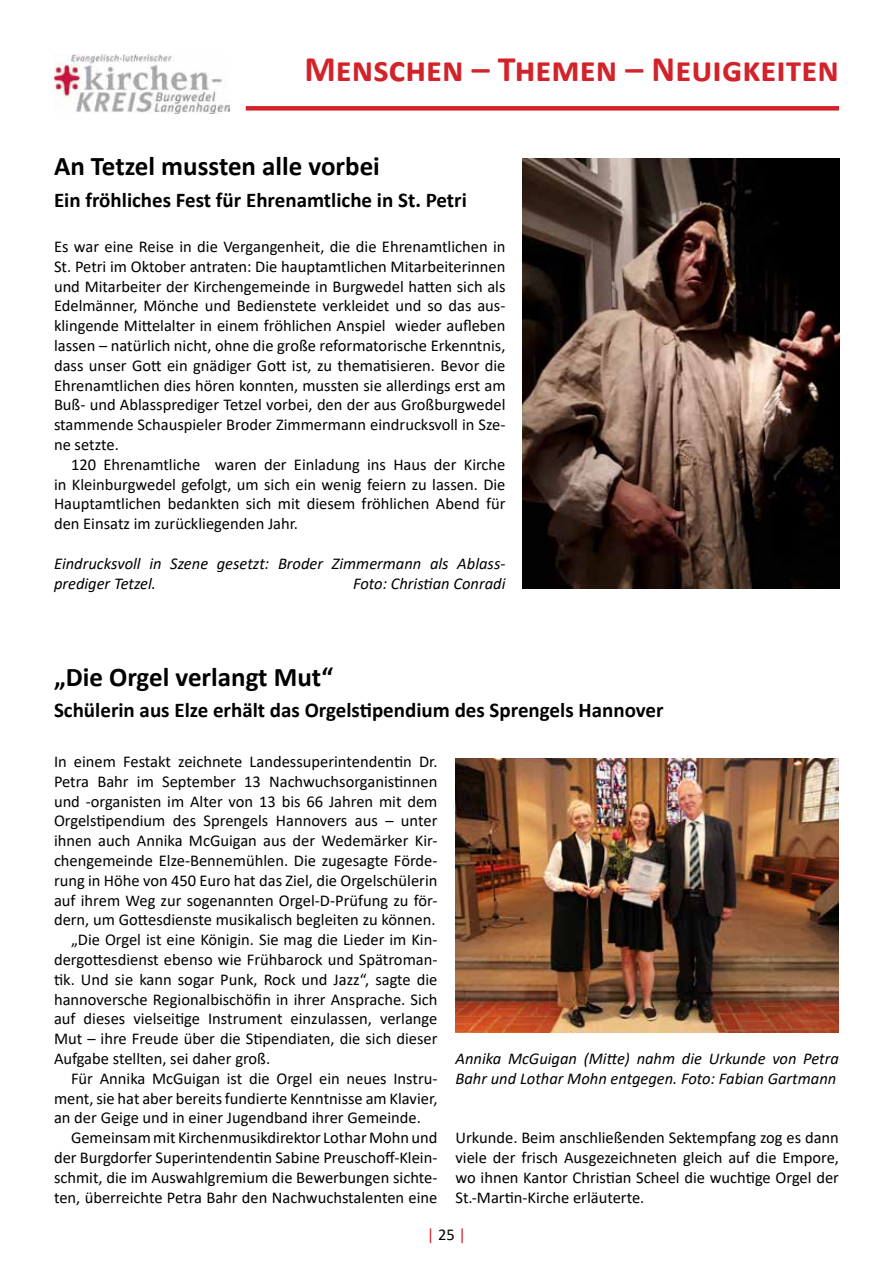
<style>
.page{position:relative;width:893px;height:1263px;background:#fff}
.page>*{position:absolute;margin:0;border:0;box-sizing:border-box;transform-origin:0 0}
.t1{font:700 36px "Calibri";color:#d2232a}
.t2{font:700 27px "Calibri";color:#000}
.t3{font:700 21px "Calibri";color:#000}
.t4{font:16.5px/19.8px "Calibri";color:#000;text-align:justify}
.t5{font:italic 16.5px/19.8px "Calibri";color:#000}
.t6{font:16.5px "Calibri";color:#d2232a}
.s1{color:#000}
</style>
<div class="page">
<img style="left:54px;top:54px;width:176px;height:59px">
<div style="left:246px;top:106px;width:593px;height:5px;background:#d2232a"></div>
<img style="left:522px;top:158px;width:318px;height:431px">
<img style="left:455px;top:758px;width:384px;height:274px">
<h1 class="t1" style="left:304px;top:44px;width:536px">Menschen – Themen – Neuigkeiten</h1>
<h2 class="t2" style="left:54px;top:147px;width:327px">An Tetzel mussten alle vorbei</h2>
<p class="t3" style="left:54px;top:185px;width:414px">Ein fröhliches Fest für Ehrenamtliche in St. Petri</p>
<p class="t4" style="left:54px;top:236px;width:453px">Es war eine Reise in die Vergangenheit, die die Ehrenamtlichen in St. Petri im Oktober antraten: Die hauptamtlichen Mitarbeiterinnen und Mitarbeiter der Kirchengemeinde in Burgwedel hatten sich als Edelmänner, Mönche und Bedienstete verkleidet und so das aus&shy;klingende Mittelalter in einem fröhlichen Anspiel wieder aufleben lassen – natürlich nicht, ohne die große reformatorische Erkenntnis, dass unser Gott ein gnädiger Gott ist, zu thematisieren. Bevor die Ehrenamtlichen dies hören konnten, mussten sie allerdings erst am Buß- und Ablassprediger Tetzel vorbei, den der aus Großburgwedel stammende Schauspieler Broder Zimmermann eindrucksvoll in Sze&shy;ne setzte.</p>
<p class="t4" style="left:54px;top:454px;width:453px;text-indent:17px">120 Ehrenamtliche waren der Einladung ins Haus der Kirche in Kleinburgwedel gefolgt, um sich ein wenig feiern zu lassen. Die Hauptamtlichen bedankten sich mit diesem fröhlichen Abend für den Einsatz im zurückliegenden Jahr.</p>
<p class="t5" style="left:54px;top:553px;width:453px">Eindrucksvoll in Szene gesetzt: Broder Zimmermann als Ablass&shy;prediger Tetzel.</p>
<p class="t5" style="left:353px;top:573px;width:154px">Foto: Christian Conradi</p>
<h2 class="t2" style="left:54px;top:658px;width:281px">„Die Orgel verlangt Mut“</h2>
<p class="t3" style="left:54px;top:695px;width:611px">Schülerin aus Elze erhält das Orgelstipendium des Sprengels Hannover</p>
<p class="t4" style="left:54px;top:751px;width:385px">In einem Festakt zeichnete Landessuperintendentin Dr.</p>
<p class="t4" style="left:54px;top:771px;width:385px">Petra Bahr im September 13 Nachwuchsorganistinnen</p>
<p class="t4" style="left:54px;top:791px;width:385px">und -organisten im Alter von 13 bis 66 Jahren mit dem</p>
<p class="t4" style="left:54px;top:810px;width:385px">Orgelstipendium des Sprengels Hannovers aus – unter</p>
<p class="t4" style="left:54px;top:830px;width:385px">ihnen auch Annika McGuigan aus der Wedemärker Kir-</p>
<p class="t4" style="left:54px;top:850px;width:385px">chengemeinde Elze-Bennemühlen. Die zugesagte Förde-</p>
<p class="t4" style="left:54px;top:870px;width:385px">rung in Höhe von 450 Euro hat das Ziel, die Orgelschülerin</p>
<p class="t4" style="left:54px;top:890px;width:385px">auf ihrem Weg zur sogenannten Orgel-D-Prüfung zu för-</p>
<p class="t4" style="left:54px;top:909px;width:383px">dern, um Gottesdienste musikalisch begleiten zu können.</p>
<p class="t4" style="left:71px;top:929px;width:368px">„Die Orgel ist eine Königin. Sie mag die Lieder im Kin-</p>
<p class="t4" style="left:54px;top:949px;width:385px">dergottesdienst ebenso wie Frühbarock und Spätroman-</p>
<p class="t4" style="left:54px;top:969px;width:385px">tik. Und sie kann sogar Punk, Rock und Jazz“, sagte die</p>
<p class="t4" style="left:54px;top:989px;width:385px">hannoversche Regionalbischöfin in ihrer Ansprache. Sich</p>
<p class="t4" style="left:54px;top:1008px;width:385px">auf dieses vielseitige Instrument einzulassen, verlange</p>
<p class="t4" style="left:54px;top:1028px;width:385px">Mut – ihre Freude über die Stipendiaten, die sich dieser</p>
<p class="t4" style="left:54px;top:1048px;width:218px">Aufgabe stellten, sei daher groß.</p>
<p class="t4" style="left:71px;top:1068px;width:368px">Für Annika McGuigan ist die Orgel ein neues Instru-</p>
<p class="t4" style="left:54px;top:1088px;width:385px">ment, sie hat aber bereits fundierte Kenntnisse am Klavier,</p>
<p class="t4" style="left:54px;top:1107px;width:368px">an der Geige und in einer Jugendband ihrer Gemeinde.</p>
<p class="t4" style="left:71px;top:1127px;width:368px">Gemeinsam mit Kirchenmusikdirektor Lothar Mohn und</p>
<p class="t4" style="left:54px;top:1147px;width:385px">der Burgdorfer Superintendentin Sabine Preuschoff-Klein-</p>
<p class="t4" style="left:54px;top:1167px;width:385px">schmit, die im Auswahlgremium die Bewerbungen sichte-</p>
<p class="t4" style="left:54px;top:1187px;width:385px">ten, überreichte Petra Bahr den Nachwuchstalenten eine</p>
<p class="t5" style="left:455px;top:1048px;width:385px">Annika McGuigan (Mitte) nahm die Urkunde von Petra<br>Bahr und Lothar Mohn entgegen. Foto: Fabian Gartmann</p>
<p class="t4" style="left:455px;top:1127px;width:385px">Urkunde. Beim anschließenden Sektempfang zog es dann viele der frisch Ausgezeichneten gleich auf die Empore, wo ihnen Kantor Christian Scheel die wuchtige Orgel der St.-Martin-Kirche erläuterte.</p>
<p class="t6" style="left:427px;top:1223px;width:41px">| <span class="s1">25</span> |</p>
</div>
